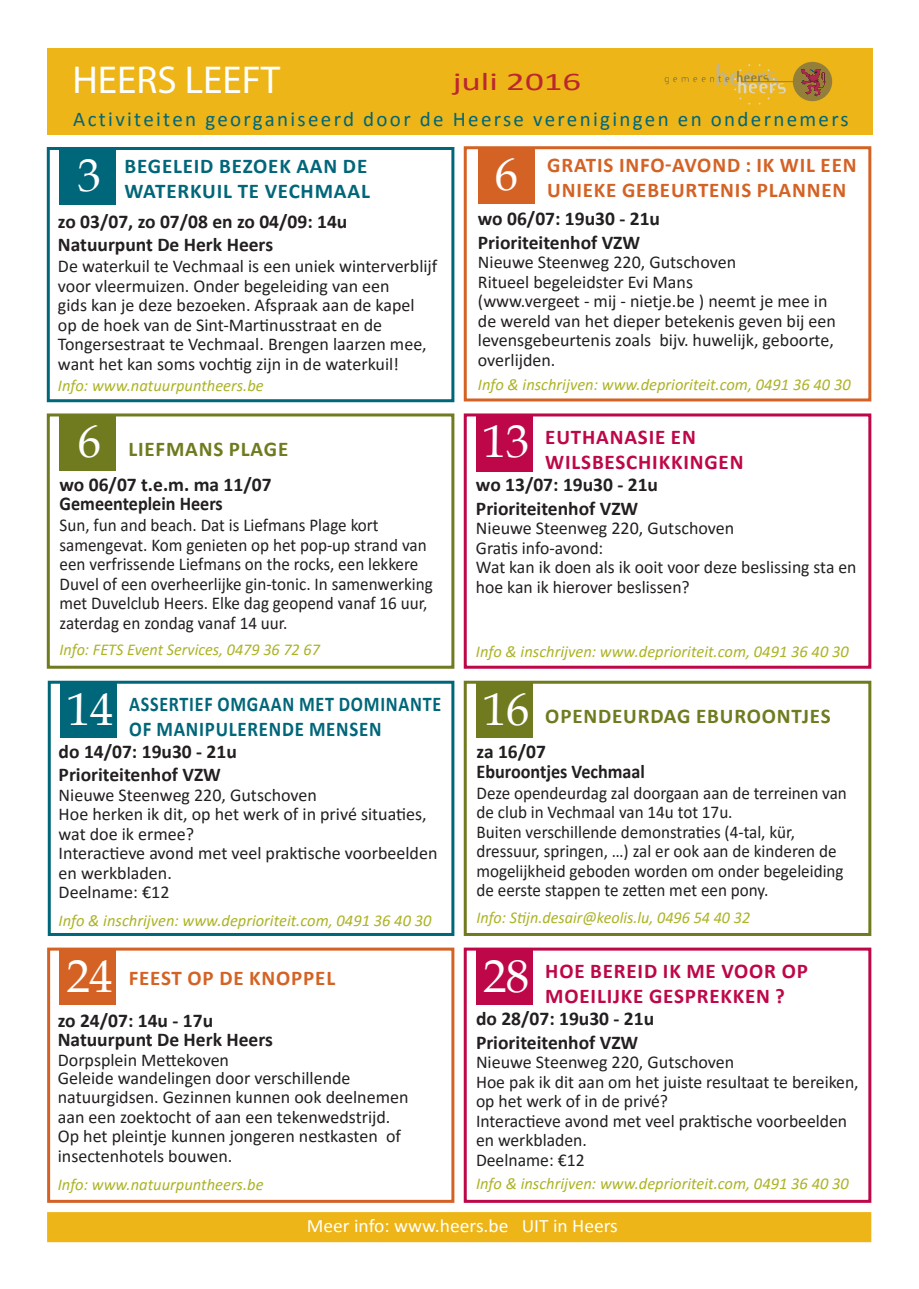
<style>
.page{position:relative;width:919px;height:1289px;background:#fff}
.page>*{position:absolute;margin:0;border:0;box-sizing:border-box;transform-origin:0 0}
.t1{font:46.5px "Book Antiqua";color:#fff}
.t2{font:39px "Myriad Pro";color:#fff}
.t3{font:25.5px "Calibri";color:#ba2730;scale:1.45 1}
.Alineastijl_1{font:700 21px "Calibri";letter-spacing:.04em;color:#bd0748}
.Alineastijl_1-2{font:700 21px "Calibri";letter-spacing:.04em;color:#d46224}
.Alineastijl_1-3{font:21px "Calibri";letter-spacing:.11em;color:#006679}
.Alineastijl_1-4{font:700 21px "Calibri";letter-spacing:.04em;color:#006679}
.Alineastijl_1-5{font:700 21px "Calibri";letter-spacing:.04em;color:#707a1e}
.Alineastijl_1-6{font:700 21px "Calibri";letter-spacing:.04em;color:#006679;scale:.86 1}
.Alineastijl_1-7{font:700 21px "Calibri";letter-spacing:.04em;color:#006679;scale:.9 1}
.Alineastijl_1-8{font:700 19.5px/23.4px "Calibri";color:#231f20}
.Alineastijl_1-9{font:700 19.5px "Calibri";color:#231f20;scale:.93 1}
.t4{font:18.9px "Calibri";color:#fff}
.Alineastijl_1-10{font:18px/19.5px "Calibri";color:#231f20}
.Alineastijl_1-11{font:18px/19.5px "Calibri";color:#231f20;scale:.95 1}
.Alineastijl_1-12{font:italic 16.5px "Calibri";color:#acb325}
</style>
<div class="page">
<div style="left:48px;top:680px;width:406px;height:256px;border:3px solid #006679"></div>
<div style="left:47px;top:147px;width:407px;height:255px;border:3px solid #006679"></div>
<div style="left:48px;top:48px;width:825px;height:86px;background:#edb517"></div>
<svg style="left:664px;top:62px;width:168px;height:43px"></svg>
<div style="left:463px;top:680px;width:408px;height:256px;border:3px solid #707a1e"></div>
<div style="left:476px;top:681px;width:57px;height:57px;background:#707a1e"></div>
<div style="left:59px;top:148px;width:57px;height:57px;background:#006679"></div>
<div style="left:47px;top:1211px;width:824px;height:31px;background:#edb517;border:2px solid #edb517"></div>
<div style="left:463px;top:146px;width:408px;height:255px;border:3px solid #d46224"></div>
<div style="left:478px;top:147px;width:56px;height:57px;background:#d46224"></div>
<div style="left:463px;top:413px;width:408px;height:255px;border:3px solid #bd0748"></div>
<div style="left:476px;top:415px;width:57px;height:57px;background:#bd0748"></div>
<div style="left:60px;top:681px;width:57px;height:57px;background:#006679"></div>
<div style="left:47px;top:947px;width:407px;height:255px;border:3px solid #d46224"></div>
<div style="left:59px;top:948px;width:57px;height:57px;background:#d46224"></div>
<div style="left:47px;top:413px;width:407px;height:255px;border:3px solid #707a1e"></div>
<div style="left:59px;top:414px;width:57px;height:57px;background:#707a1e"></div>
<div style="left:463px;top:947px;width:408px;height:255px;border:3px solid #bd0748"></div>
<div style="left:476px;top:947px;width:57px;height:57px;background:#bd0748"></div>
<p class="t2" style="left:73px;top:56px;width:209px">HEERS LEEFT</p>
<p class="t3" style="left:452px;top:64px;width:90px">juli 2016</p>
<p class="Alineastijl_1-3" style="left:73px;top:104px;width:777px">Activiteiten georganiseerd door de Heerse verenigingen en ondernemers</p>
<p class="t1" style="left:78px;top:143px;width:25px">3</p>
<p class="Alineastijl_1-4" style="left:124px;top:151px;width:244px">BEGELEID BEZOEK AAN DE</p>
<p class="Alineastijl_1-4" style="left:124px;top:176px;width:247px">WATERKUIL TE VECHMAAL</p>
<p class="Alineastijl_1-8" style="left:58px;top:209px;width:291px">zo 03/07, zo 07/08 en zo 04/09: 14u<br>Natuurpunt De Herk Heers</p>
<p class="Alineastijl_1-10" style="left:58px;top:256px;width:381px">De waterkuil te Vechmaal is een uniek winterverblijf voor vleermuizen. Onder begeleiding van een<br>gids kan je deze bezoeken. Afspraak aan de kapel op de hoek van de Sint-Martinusstraat en de Tongersestraat te Vechmaal. Brengen laarzen mee, want het kan soms vochtig zijn in de waterkuil!</p>
<p class="Alineastijl_1-12" style="left:58px;top:374px;width:207px">Info: www.natuurpuntheers.be</p>
<p class="t1" style="left:78px;top:409px;width:25px">6</p>
<p class="Alineastijl_1-5" style="left:128px;top:434px;width:161px">LIEFMANS PLAGE</p>
<p class="Alineastijl_1-8" style="left:60px;top:472px;width:213px">wo 06/07 t.e.m. ma 11/07</p>
<p class="Alineastijl_1-9" style="left:60px;top:490px;width:177px">Gemeenteplein Heers</p>
<p class="Alineastijl_1-11" style="left:60px;top:515px;width:394px">Sun, fun and beach. Dat is Liefmans Plage kort samengevat. Kom genieten op het pop-up strand van een verfrissende Liefmans on the rocks, een lekkere Duvel of een overheerlijke gin-tonic. In samenwerking met Duvelclub Heers. Elke dag geopend vanaf 16 uur, zaterdag en zondag vanaf 14 uur.</p>
<p class="Alineastijl_1-12" style="left:60px;top:638px;width:262px">Info: FETS Event Services, 0479 36 72 67</p>
<p class="t1" style="left:67px;top:676px;width:48px">14</p>
<p class="Alineastijl_1-6" style="left:129px;top:689px;width:364px">ASSERTIEF OMGAAN MET DOMINANTE</p>
<p class="Alineastijl_1-7" style="left:129px;top:714px;width:282px">OF MANIPULERENDE MENSEN</p>
<p class="Alineastijl_1-8" style="left:59px;top:739px;width:180px">do 14/07: 19u30 - 21u</p>
<p class="Alineastijl_1-8" style="left:59px;top:762px;width:164px">Prioriteitenhof VZW</p>
<p class="Alineastijl_1-10" style="left:59px;top:784px;width:369px">Nieuwe Steenweg 220, Gutschoven<br>Hoe herken ik dit, op het werk of in privé situaties, wat doe ik ermee?</p>
<p class="Alineastijl_1-10" style="left:59px;top:843px;width:380px">Interactieve avond met veel praktische voorbeelden en werkbladen.</p>
<p class="Alineastijl_1-10" style="left:59px;top:882px;width:112px">Deelname: €12</p>
<p class="Alineastijl_1-12" style="left:59px;top:909px;width:374px">Info &amp; inschrijven: www.deprioriteit.com, 0491 36 40 30</p>
<p class="t1" style="left:66px;top:943px;width:48px">24</p>
<p class="Alineastijl_1-2" style="left:129px;top:962px;width:208px">FEEST OP DE KNOPPEL</p>
<p class="Alineastijl_1-8" style="left:58px;top:1009px;width:217px;line-height:19.5px">zo 24/07: 14u - 17u<br>Natuurpunt De Herk Heers</p>
<p class="Alineastijl_1-10" style="left:58px;top:1049px;width:173px">Dorpsplein Mettekoven</p>
<p class="Alineastijl_1-10" style="left:58px;top:1067px;width:352px">Geleide wandelingen door verschillende natuurgidsen. Gezinnen kunnen ook deelnemen aan een zoektocht of aan een tekenwedstrijd.<br>Op het pleintje kunnen jongeren nestkasten of insectenhotels bouwen.</p>
<p class="Alineastijl_1-12" style="left:58px;top:1173px;width:207px">Info: www.natuurpuntheers.be</p>
<p class="t1" style="left:495px;top:142px;width:25px">6</p>
<p class="Alineastijl_1-2" style="left:547px;top:150px;width:311px">GRATIS INFO-AVOND : IK WIL EEN</p>
<p class="Alineastijl_1-2" style="left:547px;top:175px;width:301px">UNIEKE GEBEURTENIS PLANNEN</p>
<p class="Alineastijl_1-8" style="left:478px;top:206px;width:184px">wo 06/07: 19u30 - 21u<br>Prioriteitenhof VZW</p>
<p class="Alineastijl_1-10" style="left:478px;top:252px;width:359px">Nieuwe Steenweg 220, Gutschoven<br>Ritueel begeleidster Evi Mans<br>(www.vergeet - mij - nietje.be ) neemt je mee in de wereld van het dieper betekenis geven bij een levensgebeurtenis zoals bijv. huwelijk, geboorte, overlijden.</p>
<p class="Alineastijl_1-12" style="left:478px;top:373px;width:374px">Info &amp; inschrijven: www.deprioriteit.com, 0491 36 40 30</p>
<p class="Alineastijl_1" style="left:545px;top:421px;width:152px">EUTHANASIE EN</p>
<p class="t1" style="left:483px;top:409px;width:48px">13</p>
<p class="Alineastijl_1" style="left:545px;top:447px;width:200px">WILSBESCHIKKINGEN</p>
<p class="Alineastijl_1-8" style="left:476px;top:472px;width:184px">wo 13/07: 19u30 - 21u</p>
<p class="Alineastijl_1-8" style="left:476px;top:495px;width:164px">Prioriteitenhof VZW</p>
<p class="Alineastijl_1-10" style="left:476px;top:518px;width:260px">Nieuwe Steenweg 220, Gutschoven<br>Gratis info-avond:</p>
<p class="Alineastijl_1-10" style="left:476px;top:557px;width:382px">Wat kan ik doen als ik ooit voor deze beslissing sta en hoe kan ik hierover beslissen?</p>
<p class="Alineastijl_1-12" style="left:476px;top:639px;width:374px">Info &amp; inschrijven: www.deprioriteit.com, 0491 36 40 30</p>
<p class="t1" style="left:483px;top:676px;width:48px">16</p>
<p class="Alineastijl_1-5" style="left:545px;top:701px;width:287px">OPENDEURDAG EBUROONTJES</p>
<p class="Alineastijl_1-8" style="left:476px;top:739px;width:71px">za 16/07</p>
<p class="Alineastijl_1-9" style="left:476px;top:757px;width:183px">Eburoontjes Vechmaal</p>
<p class="Alineastijl_1-11" style="left:476px;top:782px;width:391px">Deze opendeurdag zal doorgaan aan de terreinen van de club in Vechmaal van 14u tot 17u.<br>Buiten verschillende demonstraties (4-tal, kür, dressuur, springen, …) zal er ook aan de kinderen de mogelijkheid geboden worden om onder begeleiding de eerste stappen te zetten met een pony.</p>
<p class="Alineastijl_1-12" style="left:476px;top:905px;width:275px">Info: Stijn.desair@keolis.lu, 0496 54 40 32</p>
<p class="t1" style="left:483px;top:943px;width:48px">28</p>
<p class="Alineastijl_1" style="left:545px;top:955px;width:264px">HOE BEREID IK ME VOOR OP</p>
<p class="Alineastijl_1" style="left:545px;top:981px;width:241px">MOEILIJKE GESPREKKEN ?</p>
<p class="Alineastijl_1-8" style="left:476px;top:1006px;width:180px">do 28/07: 19u30 - 21u</p>
<p class="Alineastijl_1-8" style="left:476px;top:1029px;width:164px">Prioriteitenhof VZW</p>
<p class="Alineastijl_1-10" style="left:476px;top:1051px;width:384px">Nieuwe Steenweg 220, Gutschoven<br>Hoe pak ik dit aan om het juiste resultaat te bereiken, op het werk of in de privé?</p>
<p class="Alineastijl_1-10" style="left:476px;top:1110px;width:372px">Interactieve avond met veel praktische voorbeelden en werkbladen.</p>
<p class="Alineastijl_1-10" style="left:476px;top:1149px;width:110px">Deelname: €12</p>
<p class="Alineastijl_1-12" style="left:476px;top:1172px;width:374px">Info &amp; inschrijven: www.deprioriteit.com, 0491 36 40 30</p>
<p class="t4" style="left:307px;top:1212px;width:312px">Meer info: www.heers.be UIT in Heers</p>
</div>
